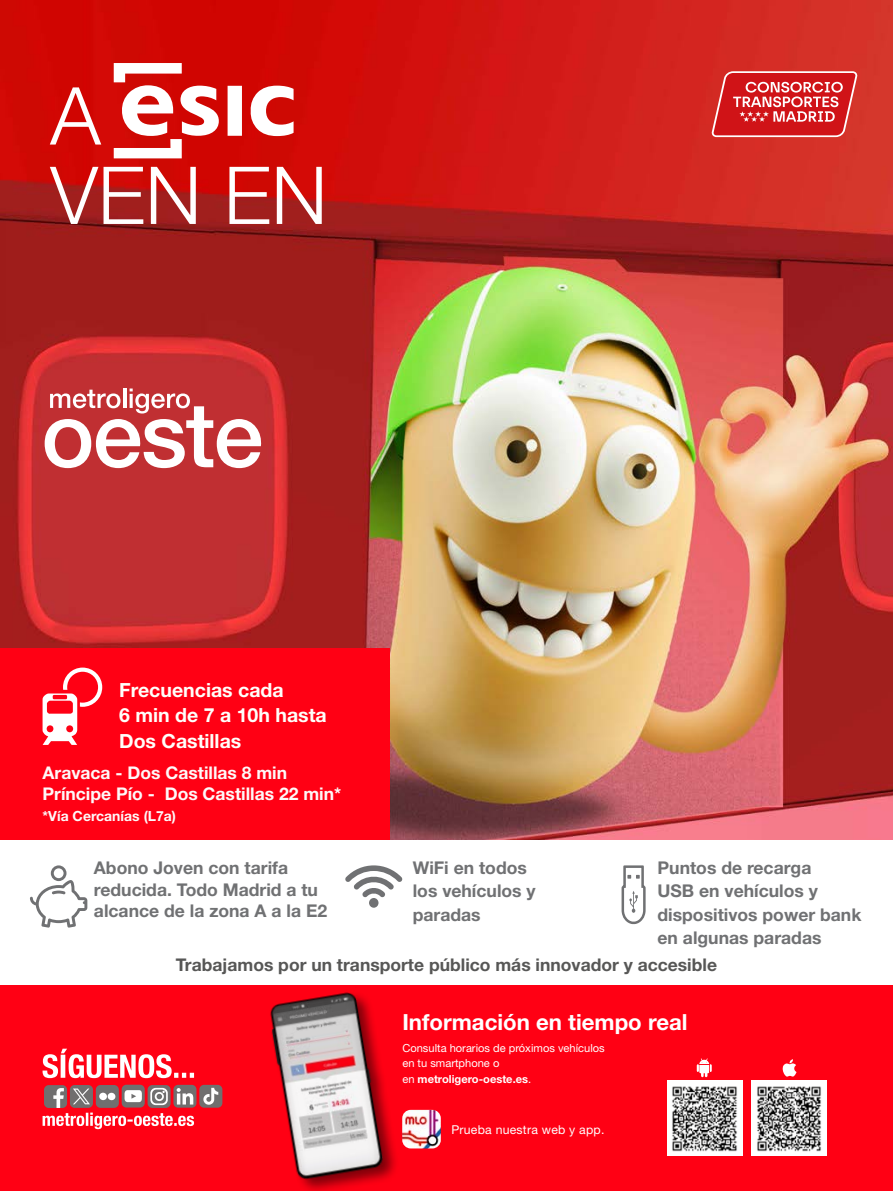
<style>
.page{position:relative;width:893px;height:1191px;background:#fff}
.page>*{position:absolute;margin:0;border:0;box-sizing:border-box;transform-origin:0 0}
.t1{font:300 79.98px "Helvetica Neue LT Std";color:#fff}
.t2{font:700 22.22px "Helvetica Neue LT Std";color:#fff}
.t3{font:700 19.6px/25.4px "Helvetica Neue LT Std";color:#fffefa}
.t4{font:700 17.5px/23.4px "Helvetica Neue LT Std";color:#707173}
.t5{font:700 17.5px "Helvetica Neue LT Std";color:#fef8f8}
.t6{font:700 17.5px "Helvetica Neue LT Std";color:#575756}
.t7{font:700 14px "Helvetica Neue LT Std";color:#fef8f8}
.t8{font:12.25px "Helvetica Neue LT Std";letter-spacing:.02em;color:#fff}
.t9{font:11.2px/15.6px "Helvetica Neue LT Std";color:#fff}
.s1{font-weight:700}
</style>
<div class="page">
<img style="left:0;top:0;width:893px;height:840px">
<div style="left:0;top:984px;width:893px;height:207px;background:#ff0014"></div>
<div style="left:667px;top:1080px;width:75px;height:76px;background:#fff"></div>
<img style="left:672px;top:1086px;width:65px;height:66px">
<div style="left:752px;top:1080px;width:75px;height:76px;background:#fff"></div>
<img style="left:757px;top:1086px;width:64px;height:66px">
<svg style="left:697px;top:1058px;width:15px;height:19px"></svg>
<svg style="left:782px;top:1059px;width:14px;height:17px"></svg>
<img style="left:402px;top:1109px;width:39px;height:39px">
<div style="left:0;top:648px;width:390px;height:195px;background:#ff0014"></div>
<svg style="left:43px;top:667px;width:59px;height:78px"></svg>
<svg style="left:45px;top:388px;width:218px;height:80px"></svg>
<svg style="left:114px;top:63px;width:180px;height:95px"></svg>
<div style="left:269px;top:990px;width:130px;height:201px;background:#000;opacity:.5"></div>
<img style="left:269px;top:990px;width:123px;height:197px">
<svg style="left:43px;top:1048px;width:151px;height:30px"></svg>
<div style="left:148px;top:1085px;width:23px;height:23px;background:#706f6f;border-radius:5px"></div>
<div style="left:122px;top:1084px;width:23px;height:23px;background:#706f6f;border-radius:5px"></div>
<div style="left:44px;top:1085px;width:23px;height:23px;background:#706f6f;border-radius:5px"></div>
<div style="left:173px;top:1084px;width:23px;height:23px;background:#706f6f;border-radius:5px"></div>
<div style="left:199px;top:1084px;width:23px;height:23px;background:#706f6f;border-radius:5px"></div>
<div style="left:70px;top:1085px;width:23px;height:22px;background:#706f6f;border-radius:5px"></div>
<div style="left:96px;top:1085px;width:23px;height:22px;background:#706f6f;border-radius:5px"></div>
<svg style="left:203px;top:1087px;width:15px;height:17px"></svg>
<svg style="left:43px;top:1087px;width:151px;height:42px"></svg>
<div style="left:1px;top:840px;width:892px;height:144px;background:#fff"></div>
<svg style="left:30px;top:865px;width:57px;height:62px"></svg>
<svg style="left:345px;top:865px;width:57px;height:42px"></svg>
<svg style="left:621px;top:865px;width:25px;height:60px"></svg>
<svg style="left:711px;top:71px;width:146px;height:66px;background:#d94648"></svg>
<p class="t1" style="left:50px;top:67px;width:52px">A</p>
<p class="t1" style="left:50px;top:147px;width:279px">VEN EN</p>
<p class="t3" style="left:119px;top:677px;width:209px">Frecuencias cada<br>6 min de 7 a 10h hasta<br>Dos Castillas</p>
<p class="t5" style="left:43px;top:762px;width:246px">Aravaca - Dos Castillas 8 min</p>
<p class="t5" style="left:43px;top:783px;width:300px">Príncipe Pío - Dos Castillas 22 min*</p>
<p class="t7" style="left:43px;top:807px;width:135px">*Vía Cercanías (L7a)</p>
<p class="t4" style="left:94px;top:856px;width:235px;line-height:21.5px">Abono Joven con tarifa reducida. Todo Madrid a tu alcance de la zona A a la E2</p>
<p class="t4" style="left:413px;top:855px;width:124px">WiFi en todos los vehículos y paradas</p>
<p class="t4" style="left:657px;top:855px;width:162px">Puntos de recarga<br>USB en vehículos y</p>
<p class="t4" style="left:657px;top:902px;width:205px">dispositivos power bank en algunas paradas</p>
<p class="t6" style="left:176px;top:954px;width:543px">Trabajamos por un transporte público más innovador y accesible</p>
<p class="t2" style="left:402px;top:1008px;width:287px">Información en tiempo real</p>
<p class="t9" style="left:402px;top:1039px;width:204px">Consulta horarios de próximos vehículos en tu smartphone o<br>en <span class="s1">metroligero-oeste.es</span>.</p>
<p class="t8" style="left:451px;top:1122px;width:155px">Prueba nuestra web y app.</p>
</div>
